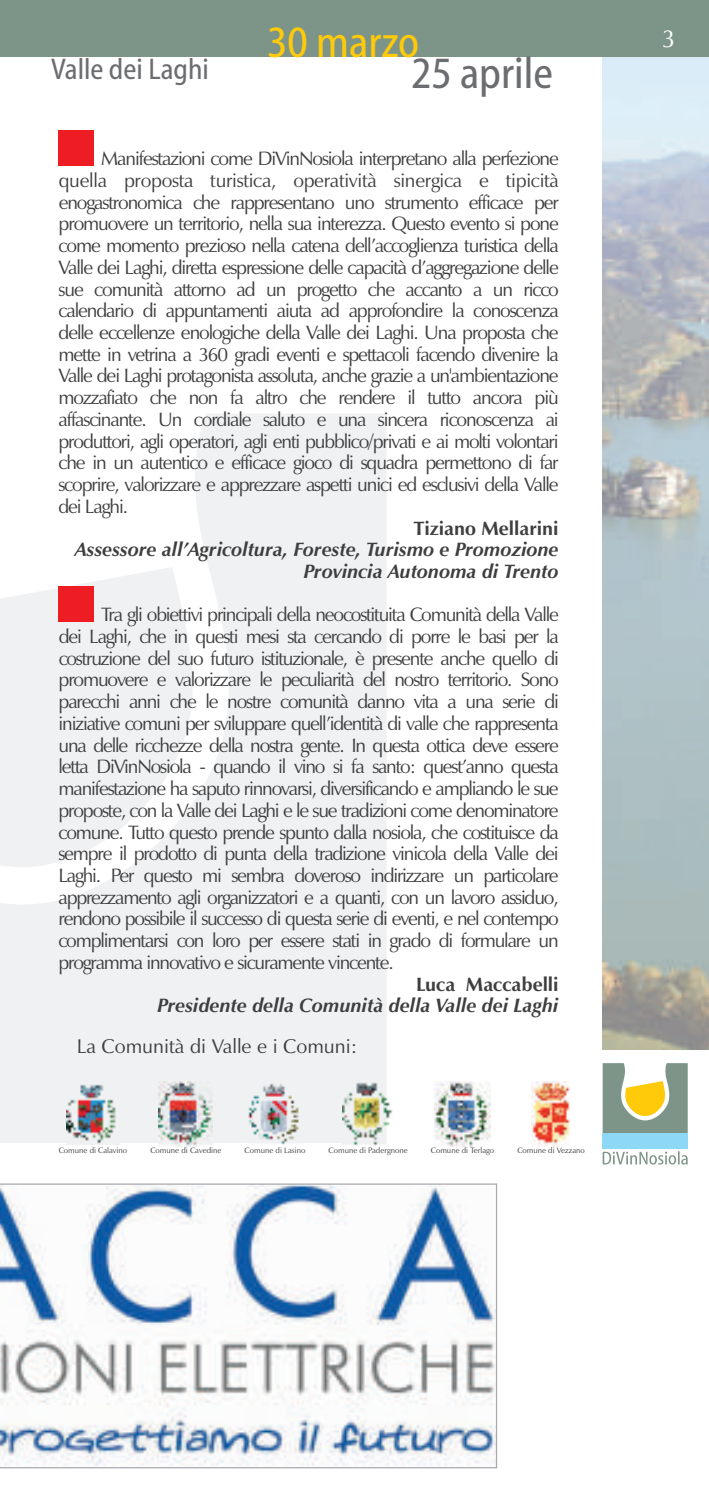
<style>
.page{position:relative;width:709px;height:1489px;background:#fff}
.page>*{position:absolute;margin:0;border:0;box-sizing:border-box;transform-origin:0 0}
.t1{font:condensed 45px "Myriad Web Pro";color:#6c6d70}
.t2{font:condensed 45px "Myriad Web Pro";color:#feca0a}
.t3{font:condensed 30px "Myriad Web Pro";color:#6c6d70}
.t4{font:25px "Zapf Humanist 601 BT";color:#fff}
.t5{font:20px "Zapf Humanist 601 BT";color:#3e3e3f}
.t6{font:19.5px/21.8px "Zapf Humanist 601 BT";letter-spacing:-.06em;color:#3e3e3f;text-align:justify}
.t7{font:italic 700 19.5px/21.5px "Zapf Humanist 601 BT";color:#3e3e3f;text-align:right}
.t8{font:700 19.5px "Zapf Humanist 601 BT";color:#3e3e3f}
.t9{font:8px "Zapf Humanist 601 BT";color:#3e3e3f}
</style>
<div class="page">
<svg style="left:602px;top:1063px;width:85px;height:101px"></svg>
<svg style="left:0;top:414px;width:387px;height:728px;fill:#f0f1f2"></svg>
<svg style="left:0;top:567px;width:204px;height:300px;fill:#f0f1f2"></svg>
<div style="left:0;top:0;width:709px;height:57px;background:#7d9588"></div>
<img style="left:531px;top:1081px;width:39px;height:65px">
<img style="left:434px;top:1081px;width:56px;height:65px">
<img style="left:247px;top:1082px;width:55px;height:63px">
<img style="left:343px;top:1081px;width:50px;height:65px">
<img style="left:159px;top:1081px;width:54px;height:65px">
<img style="left:67px;top:1083px;width:52px;height:61px">
<div style="left:59px;top:130px;width:35px;height:35px;background:#ee1d23"></div>
<div style="left:59px;top:586px;width:35px;height:35px;background:#ee1d23"></div>
<svg style="left:0;top:1183px;width:497px;height:285px"></svg>
<h1 class="t2" style="left:267px;top:21px;width:153px">30 marzo</h1>
<h2 class="t3" style="left:51px;top:55px;width:159px">Valle dei Laghi</h2>
<h1 class="t1" style="left:411px;top:52px;width:143px">25 aprile</h1>
<p class="t6" style="left:58px;top:149px;width:502px;text-indent:43px">Manifestazioni come DiVinNosiola interpretano alla perfezione quella proposta turistica, operatività sinergica e tipicità enogastronomica che rappresentano uno strumento efficace per promuovere un territorio, nella sua interezza. Questo evento si pone come momento prezioso nella catena dell’accoglienza turistica della Valle dei Laghi, diretta espressione delle capacità d’aggregazione delle sue comunità attorno ad un progetto che accanto a un ricco calendario di appuntamenti aiuta ad approfondire la conoscenza delle eccellenze enologiche della Valle dei Laghi. Una proposta che mette in vetrina a 360 gradi eventi e spettacoli facendo divenire la Valle dei Laghi protagonista assoluta, anche grazie a un'ambientazione mozzafiato che non fa altro che rendere il tutto ancora più affascinante. Un cordiale saluto e una sincera riconoscenza ai produttori, agli operatori, agli enti pubblico/privati e ai molti volontari che in un autentico e efficace gioco di squadra permettono di far scoprire, valorizzare e apprezzare aspetti unici ed esclusivi della Valle dei Laghi.</p>
<p class="t8" style="left:413px;top:519px;width:147px">Tiziano Mellarini</p>
<p class="t7" style="left:75px;top:540px;width:485px">Assessore all’Agricoltura, Foreste, Turismo e Promozione<br>Provincia Autonoma di Trento</p>
<p class="t6" style="left:58px;top:605px;width:502px;text-indent:43px">Tra gli obiettivi principali della neocostituita Comunità della Valle dei Laghi, che in questi mesi sta cercando di porre le basi per la costruzione del suo futuro istituzionale, è presente anche quello di promuovere e valorizzare le peculiarità del nostro territorio. Sono parecchi anni che le nostre comunità danno vita a una serie di iniziative comuni per sviluppare quell’identità di valle che rappresenta una delle ricchezze della nostra gente. In questa ottica deve essere letta DiVinNosiola - quando il vino si fa santo: quest’anno questa manifestazione ha saputo rinnovarsi, diversificando e ampliando le sue proposte, con la Valle dei Laghi e le sue tradizioni come denominatore comune. Tutto questo prende spunto dalla nosiola, che costituisce da sempre il prodotto di punta della tradizione vinicola della Valle dei Laghi. Per questo mi sembra doveroso indirizzare un particolare apprezzamento agli organizzatori e a quanti, con un lavoro assiduo, rendono possibile il successo di questa serie di eventi, e nel contempo complimentarsi con loro per essere stati in grado di formulare un programma innovativo e sicuramente vincente.</p>
<p class="t8" style="left:416px;top:975px;width:144px">Luca Maccabelli</p>
<p class="t7" style="left:157px;top:996px;width:403px">Presidente della Comunità della Valle dei Laghi</p>
<p class="t5" style="left:77px;top:1037px;width:282px">La Comunità di Valle e i Comuni:</p>
<p class="t9" style="left:59px;top:1147px;width:70px">Comune di Calavino</p>
<p class="t9" style="left:150px;top:1147px;width:72px">Comune di Cavedine</p>
<p class="t9" style="left:245px;top:1147px;width:62px">Comune di Lasino</p>
<p class="t9" style="left:328px;top:1147px;width:81px">Comune di Padergnone</p>
<p class="t9" style="left:431px;top:1147px;width:65px">Comune di Terlago</p>
<p class="t9" style="left:517px;top:1147px;width:69px">Comune di Vezzano</p>
<p class="t4" style="left:662px;top:28px;width:15px">3</p>
</div>
